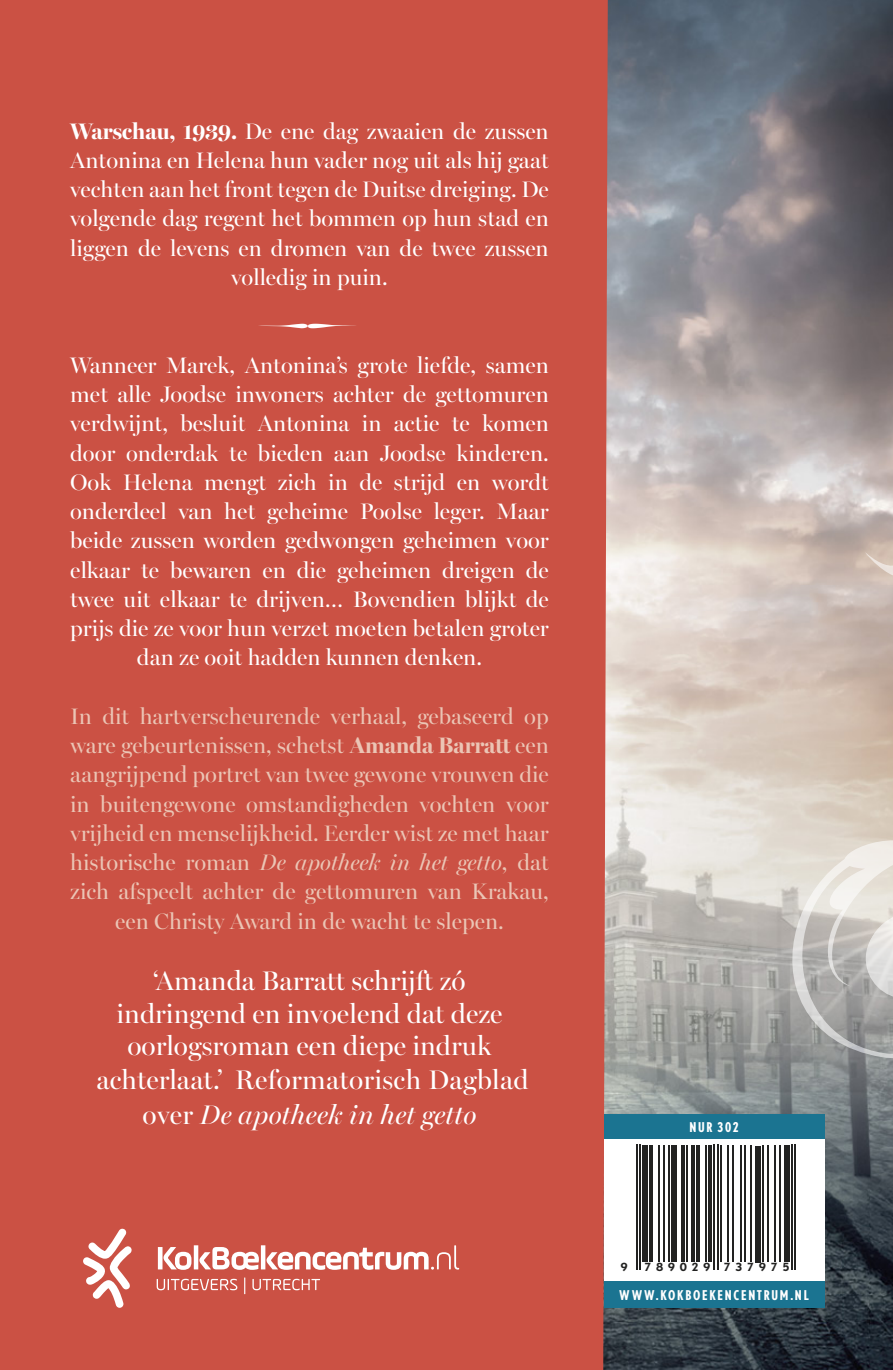
<style>
.page{position:relative;width:893px;height:1370px;background:#fff}
.page>*{position:absolute;margin:0;border:0;box-sizing:border-box;transform-origin:0 0}
.t1{font:27px/33.3px "Miller Banner";color:#fff;text-align:center}
.t2{font:22.5px/29.2px "Miller Banner";color:#fff;text-align:center}
.t3{font:22.5px/29.2px "Miller Banner";color:#ebc5b5;text-align:center}
.t4{font:700 condensed 13.5px "Nobel";letter-spacing:.12em;color:#fff}
.t5{font:700 11.25px "Nobel";letter-spacing:.455em;color:#222221}
.s1{font-weight:700}
.s2{font-style:italic}
</style>
<div class="page">
<hr style="left:892px;top:0;width:1px;height:1370px;background:#222221">
<img style="left:607px;top:0;width:285px;height:1370px">
<div style="left:0;top:0;width:607px;height:1370px;background:#cb5144"></div>
<svg style="left:790px;top:998px;width:102px;height:372px;background:#585f64"></svg>
<svg style="left:790px;top:755px;width:102px;height:243px;background:#d5cec6"></svg>
<svg style="left:865px;top:532px;width:27px;height:90px;background:#ccbbb2"></svg>
<div style="left:603px;top:1138px;width:221px;height:143px;background:#fff"></div>
<hr style="left:636px;top:1145px;width:1px;height:125px;background:#222221">
<hr style="left:639px;top:1145px;width:2px;height:125px;background:#222221">
<div style="left:642px;top:1145px;width:5px;height:116px;background:#222221"></div>
<hr style="left:649px;top:1145px;width:4px;height:116px;background:#222221">
<hr style="left:658px;top:1145px;width:1px;height:116px;background:#222221">
<hr style="left:663px;top:1145px;width:1px;height:116px;background:#222221">
<hr style="left:668px;top:1145px;width:1px;height:116px;background:#222221">
<div style="left:671px;top:1145px;width:5px;height:116px;background:#222221"></div>
<hr style="left:681px;top:1145px;width:4px;height:116px;background:#222221">
<hr style="left:686px;top:1145px;width:2px;height:116px;background:#222221">
<hr style="left:691px;top:1145px;width:4px;height:116px;background:#222221">
<hr style="left:696px;top:1145px;width:4px;height:116px;background:#222221">
<hr style="left:705px;top:1145px;width:1px;height:116px;background:#222221">
<hr style="left:708px;top:1145px;width:3px;height:116px;background:#222221">
<hr style="left:713px;top:1145px;width:2px;height:125px;background:#222221">
<hr style="left:717px;top:1145px;width:1px;height:125px;background:#222221">
<hr style="left:720px;top:1145px;width:1px;height:116px;background:#222221">
<hr style="left:727px;top:1145px;width:1px;height:116px;background:#222221">
<hr style="left:732px;top:1145px;width:1px;height:116px;background:#222221">
<hr style="left:740px;top:1145px;width:2px;height:116px;background:#222221">
<hr style="left:743px;top:1145px;width:2px;height:116px;background:#222221">
<hr style="left:750px;top:1145px;width:2px;height:116px;background:#222221">
<div style="left:755px;top:1146px;width:5px;height:116px;background:#222221"></div>
<hr style="left:762px;top:1145px;width:2px;height:116px;background:#222221">
<hr style="left:767px;top:1145px;width:2px;height:116px;background:#222221">
<hr style="left:774px;top:1145px;width:1px;height:116px;background:#222221">
<hr style="left:779px;top:1145px;width:2px;height:116px;background:#222221">
<div style="left:784px;top:1145px;width:5px;height:116px;background:#222221"></div>
<hr style="left:791px;top:1145px;width:1px;height:125px;background:#222221">
<hr style="left:794px;top:1145px;width:2px;height:125px;background:#222221">
<div style="left:603px;top:1114px;width:221px;height:24px;background:#1b7491"></div>
<div style="left:603px;top:1281px;width:221px;height:26px;background:#1b7491"></div>
<svg style="left:158px;top:1245px;width:301px;height:25px"></svg>
<svg style="left:157px;top:1278px;width:80px;height:12px"></svg>
<svg style="left:244px;top:1277px;width:1px;height:17px"></svg>
<svg style="left:252px;top:1278px;width:68px;height:12px"></svg>
<svg style="left:83px;top:1228px;width:49px;height:79px"></svg>
<svg style="left:258px;top:324px;width:99px;height:4px"></svg>
<p class="t2" style="left:70px;top:116px;width:480px"><span class="s1">Warschau, 1939.</span> De ene dag zwaaien de zussen Antonina en Helena hun vader nog uit als hij gaat vechten aan het front tegen de Duitse dreiging. De volgende dag regent het bommen op hun stad en liggen de levens en dromen van de twee zussen volledig in puin.</p>
<p class="t2" style="left:70px;top:350px;width:480px">Wanneer Marek, Antonina’s grote liefde, samen met alle Joodse inwoners achter de gettomuren verdwijnt, besluit Antonina in actie te komen door onderdak te bieden aan Joodse kinderen.<br>Ook Helena mengt zich in de strijd en wordt onderdeel van het geheime Poolse leger. Maar beide zussen worden gedwongen geheimen voor elkaar te bewaren en die geheimen dreigen de twee uit elkaar te drijven… Bovendien blijkt de prijs die ze voor hun verzet moeten betalen groter dan ze ooit hadden kunnen denken.</p>
<p class="t3" style="left:70px;top:701px;width:480px">In dit hartverscheurende verhaal, gebaseerd op ware gebeurtenissen, schetst <span class="s1">Amanda Barratt</span> een aangrijpend portret van twee gewone vrouwen die in buitengewone omstandigheden vochten voor vrijheid en menselijkheid. Eerder wist ze met haar historische roman <span class="s2">De apotheek in het getto</span>, dat zich afspeelt achter de gettomuren van Krakau, een Christy Award in de wacht te slepen.</p>
<p class="t1" style="left:96px;top:964px;width:434px">‘Amanda Barratt schrijft zó indringend en invoelend dat deze oorlogsroman een diepe indruk achterlaat.’ Reformatorisch Dagblad over <span class="s2">De apotheek in het getto</span></p>
<p class="t4" style="left:689px;top:1119px;width:51px">NUR 302</p>
<p class="t5" style="left:621px;top:1260px;width:8px">9</p>
<p class="t5" style="left:644px;top:1260px;width:146px">789029 737975</p>
<p class="t4" style="left:619px;top:1287px;width:191px">WWW.KOKBOEKENCENTRUM.NL</p>
</div>
